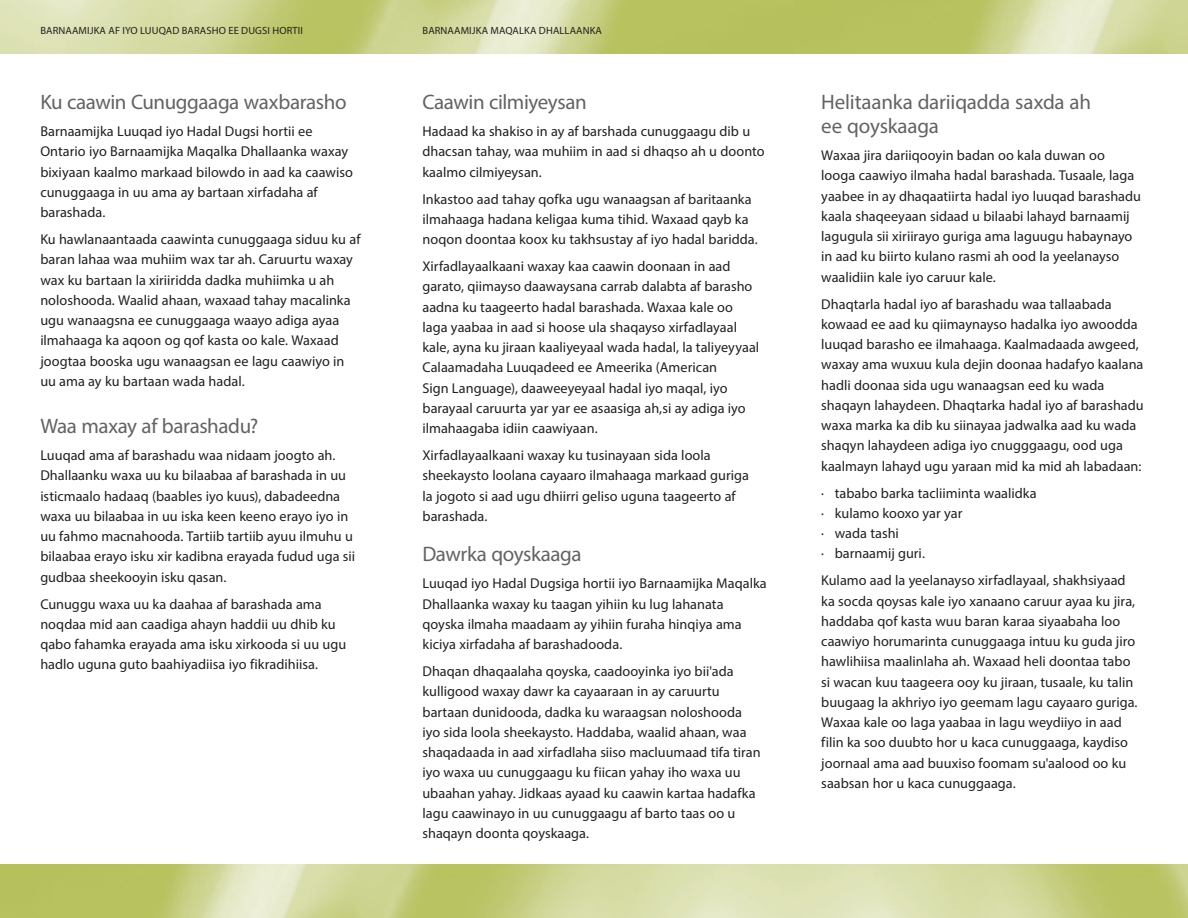
<style>
.page{position:relative;width:1188px;height:918px;background:#fff}
.page>*{position:absolute;margin:0;border:0;box-sizing:border-box;transform-origin:0 0}
.Headings{font:21px "Myriad Pro";letter-spacing:-.02em;color:#636366}
.Body{font:21px/24px "Myriad Pro";letter-spacing:-.01em;color:#636366}
.Body-2{font:14.25px/20.2px "Myriad Pro";color:#231f20}
.t1{font:10.5px "Myriad Pro";letter-spacing:.01em;color:#231f20}
</style>
<div class="page">
<img style="left:0;top:0;width:1188px;height:54px">
<img style="left:0;top:864px;width:1188px;height:54px">
<p class="t1" style="left:40px;top:24px;width:264px">BARNAAMIJKA AF IYO LUUQAD BARASHO EE DUGSI HORTII</p>
<p class="t1" style="left:423px;top:24px;width:181px">BARNAAMIJKA MAQALKA DHALLAANKA</p>
<p class="Headings" style="left:40px;top:89px;width:308px">Ku caawin Cunuggaaga waxbarasho</p>
<p class="Body-2" style="left:40px;top:121px;width:314px">Barnaamijka Luuqad iyo Hadal Dugsi hortii ee Ontario iyo Barnaamijka Maqalka Dhallaanka waxay bixiyaan kaalmo markaad bilowdo in aad ka caawiso cunuggaaga in uu ama ay bartaan xirfadaha af barashada.</p>
<p class="Body-2" style="left:40px;top:229px;width:322px">Ku hawlanaantaada caawinta cunuggaaga siduu ku af baran lahaa waa muhiim wax tar ah. Caruurtu waxay wax ku bartaan la xiriiridda dadka muhiimka u ah noloshooda. Waalid ahaan, waxaad tahay macalinka ugu wanaagsna ee cunuggaaga waayo adiga ayaa ilmahaaga ka aqoon og qof kasta oo kale. Waxaad joogtaa booska ugu wanaagsan ee lagu caawiyo in uu ama ay ku bartaan wada hadal.</p>
<p class="Headings" style="left:40px;top:413px;width:220px">Waa maxay af barashadu?</p>
<p class="Body-2" style="left:40px;top:445px;width:316px">Luuqad ama af barashadu waa nidaam joogto ah.<br>Dhallaanku waxa uu ku bilaabaa af barashada in uu isticmaalo hadaaq (baables iyo kuus), dabadeedna waxa uu bilaabaa in uu iska keen keeno erayo iyo in uu fahmo macnahooda. Tartiib tartiib ayuu ilmuhu u bilaabaa erayo isku xir kadibna erayada fudud uga sii gudbaa sheekooyin isku qasan.</p>
<p class="Body-2" style="left:40px;top:593px;width:307px">Cunuggu waxa uu ka daahaa af barashada ama noqdaa mid aan caadiga ahayn haddii uu dhib ku qabo fahamka erayada ama isku xirkooda si uu ugu hadlo uguna guto baahiyadiisa iyo fikradihiisa.</p>
<p class="Headings" style="left:422px;top:89px;width:166px">Caawin cilmiyeysan</p>
<p class="Body-2" style="left:422px;top:121px;width:344px">Hadaad ka shakiso in ay af barshada cunuggaagu dib u dhacsan tahay, waa muhiim in aad si dhaqso ah u doonto kaalmo cilmiyeysan.</p>
<p class="Body-2" style="left:422px;top:188px;width:337px">Inkastoo aad tahay qofka ugu wanaagsan af baritaanka ilmahaaga hadana keligaa kuma tihid. Waxaad qayb ka noqon doontaa koox ku takhsustay af iyo hadal baridda.</p>
<p class="Body-2" style="left:422px;top:256px;width:338px">Xirfadlayaalkaani waxay kaa caawin doonaan in aad garato, qiimayso daawaysana carrab dalabta af barasho aadna ku taageerto hadal barashada. Waxaa kale oo laga yaabaa in aad si hoose ula shaqayso xirfadlayaal kale, ayna ku jiraan kaaliyeyaal wada hadal, la taliyeyyaal Calaamadaha Luuqadeed ee Ameerika (American<br>Sign Language), daaweeyeyaal hadal iyo maqal, iyo barayaal caruurta yar yar ee asaasiga ah,si ay adiga iyo ilmahaagaba idiin caawiyaan.</p>
<p class="Body-2" style="left:422px;top:445px;width:328px">Xirfadlayaalkaani waxay ku tusinayaan sida loola sheekaysto loolana cayaaro ilmahaaga markaad guriga la jogoto si aad ugu dhiirri geliso uguna taageerto af barashada.</p>
<p class="Headings" style="left:422px;top:541px;width:161px">Dawrka qoyskaaga</p>
<p class="Body-2" style="left:422px;top:573px;width:346px">Luuqad iyo Hadal Dugsiga hortii iyo Barnaamijka Maqalka Dhallaanka waxay ku taagan yihiin ku lug lahanata qoyska ilmaha maadaam ay yihiin furaha hinqiya ama kiciya xirfadaha af barashadooda.</p>
<p class="Body-2" style="left:422px;top:661px;width:340px">Dhaqan dhaqaalaha qoyska, caadooyinka iyo bii'ada kulligood waxay dawr ka cayaaraan in ay caruurtu bartaan dunidooda, dadka ku waraagsan noloshooda iyo sida loola sheekaysto. Haddaba, waalid ahaan, waa shaqadaada in aad xirfadlaha siiso macluumaad tifa tiran iyo waxa uu cunuggaagu ku fiican yahay iho waxa uu ubaahan yahay. Jidkaas ayaad ku caawin kartaa hadafka lagu caawinayo in uu cunuggaagu af barto taas oo u shaqayn doonta qoyskaaga.</p>
<p class="Body" style="left:821px;top:90px;width:271px">Helitaanka dariiqadda saxda ah ee qoyskaaga</p>
<p class="Body-2" style="left:821px;top:145px;width:321px">Waxaa jira dariiqooyin badan oo kala duwan oo looga caawiyo ilmaha hadal barashada. Tusaale, laga yaabee in ay dhaqaatiirta hadal iyo luuqad barashadu kaala shaqeeyaan sidaad u bilaabi lahayd barnaamij lagugula sii xiriirayo guriga ama laguugu habaynayo in aad ku biirto kulano rasmi ah ood la yeelanayso waalidiin kale iyo caruur kale.</p>
<p class="Body-2" style="left:821px;top:293px;width:324px">Dhaqtarla hadal iyo af barashadu waa tallaabada kowaad ee aad ku qiimaynayso hadalka iyo awoodda luuqad barasho ee ilmahaaga. Kaalmadaada awgeed, waxay ama wuxuu kula dejin doonaa hadafyo kaalana hadli doonaa sida ugu wanaagsan eed ku wada shaqayn lahaydeen. Dhaqtarka hadal iyo af barashadu waxa marka ka dib ku siinayaa jadwalka aad ku wada shaqyn lahaydeen adiga iyo cnugggaagu, ood uga kaalmayn lahayd ugu yaraan mid ka mid ah labadaan:</p>
<p class="Body-2" style="left:821px;top:482px;width:217px">· tababo barka tacliiminta waalidka · kulamo kooxo yar yar<br>· wada tashi<br>· barnaamij guri.</p>
<p class="Body-2" style="left:821px;top:570px;width:318px">Kulamo aad la yeelanayso xirfadlayaal, shakhsiyaad ka socda qoysas kale iyo xanaano caruur ayaa ku jira, haddaba qof kasta wuu baran karaa siyaabaha loo caawiyo horumarinta cunuggaaga intuu ku guda jiro hawlihiisa maalinlaha ah. Waxaad heli doontaa tabo si wacan kuu taageera ooy ku jiraan, tusaale, ku talin buugaag la akhriyo iyo geemam lagu cayaaro guriga.<br>Waxaa kale oo laga yaabaa in lagu weydiiyo in aad filin ka soo duubto hor u kaca cunuggaaga, kaydiso joornaal ama aad buuxiso foomam su'aalood oo ku saabsan hor u kaca cunuggaaga.</p>
</div>
